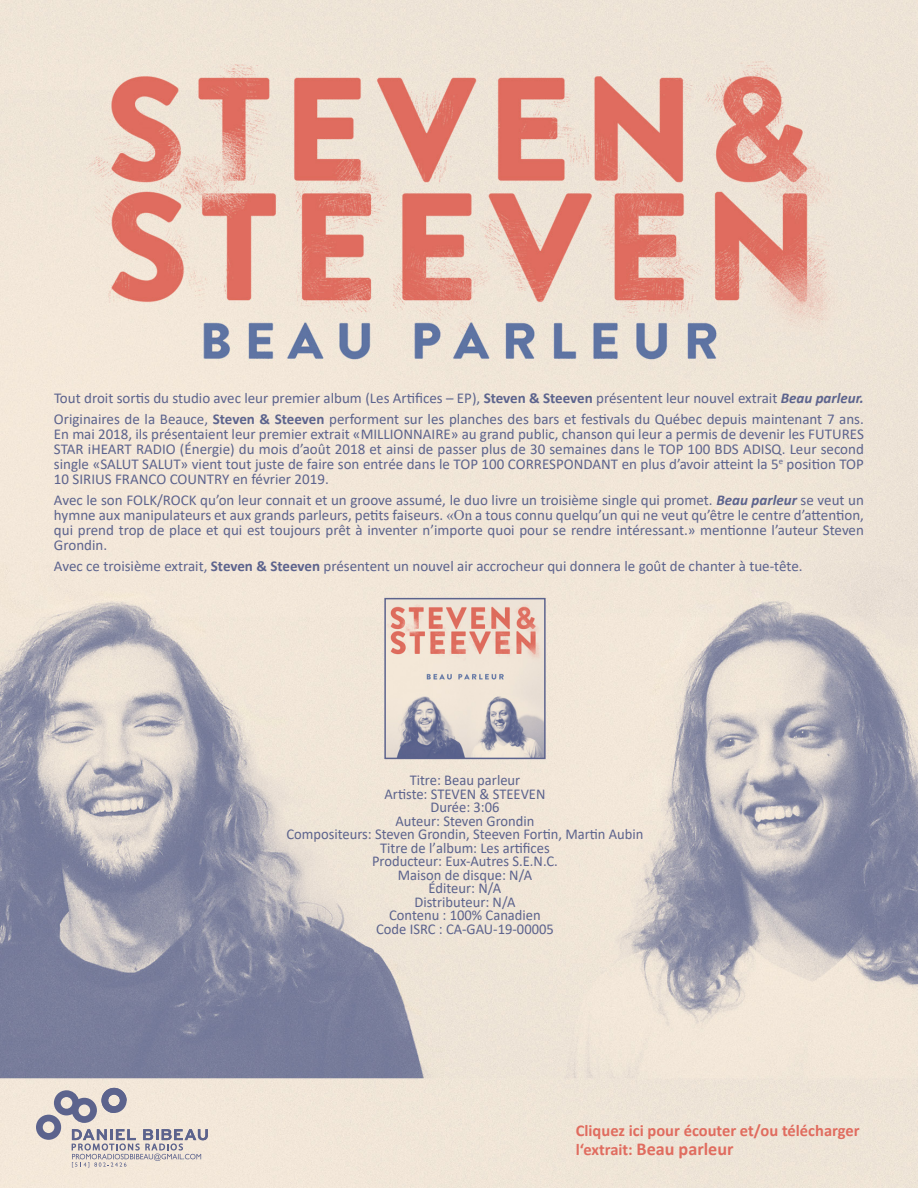
<style>
.page{position:relative;width:918px;height:1188px;background:#fff}
.page>*{position:absolute;margin:0;border:0;box-sizing:border-box;transform-origin:0 0}
.t1{font:700 18.15px "Calibri";color:#e06c5f}
.t2{font:700 16.5px "Calibri";color:#e06c5f}
.t3{font:15px/13.5px "Calibri";color:#5c638d;text-align:justify}
.s1{font-weight:700}
.s2{font-weight:700;font-style:italic}
.s3{font-family:"Times New Roman"}
.s4{font-size:16.5px}
</style>
<div class="page">
<img style="left:0;top:0;width:918px;height:1188px">
<svg style="left:36px;top:1088px;width:172px;height:79px;background:#d2cac8"></svg>
<img style="left:387px;top:601px;width:156px;height:155px">
<div style="left:384px;top:598px;width:162px;height:161px;border:2px solid #5c638d"></div>
<p class="t3" style="left:54px;top:387px;width:812px;line-height:21px">Tout droit sortis du studio avec leur premier album (Les Artifices – EP), <span class="s1">Steven &amp; Steeven</span> présentent leur nouvel extrait <span class="s2">Beau parleur.<br></span>Originaires de la Beauce, <span class="s1">Steven &amp; Steeven</span> performent sur les planches des bars et festivals du Québec depuis maintenant 7 ans.</p>
<p class="t3" style="left:54px;top:426px;width:812px;line-height:15px">En mai 2018, ils présentaient leur premier extrait «MILLIONNAIRE» au grand public, chanson qui leur a permis de devenir les FUTURES STAR iHEART RADIO (Énergie) du mois d’août 2018 et ainsi de passer plus de 30 semaines dans le TOP 100 BDS ADISQ. Leur second single «SALUT SALUT» vient tout juste de faire son entrée dans le TOP 100 CORRESPONDANT en plus d’avoir atteint la 5<sup>e</sup> position TOP 10 SIRIUS FRANCO COUNTRY en février 2019.</p>
<p class="t3" style="left:54px;top:492px;width:812px;line-height:15px">Avec le son FOLK/ROCK qu’on leur connait et un groove assumé, le duo livre un troisième single qui promet. <span class="s2">Beau parleur</span> se veut un hymne aux manipulateurs et aux grands parleurs, petits faiseurs. <span class="s3">«On</span> a tous connu quelqu’un qui ne veut qu’être le centre d’attention, qui prend trop de place et qui est toujours prêt à inventer n’importe quoi pour se rendre intéressant.» mentionne l’auteur Steven Grondin.</p>
<p class="t3" style="left:54px;top:559px;width:750px">Avec ce troisième extrait, <span class="s1">Steven &amp; Steeven</span> présentent un nouvel air accrocheur qui donnera le goût de chanter à tue-tête.</p>
<p class="t3" style="left:286px;top:773px;width:359px;text-align:center">Titre: Beau parleur<br>Artiste: STEVEN &amp; STEEVEN<br>Durée: 3:06<br>Auteur: Steven Grondin<br>Compositeurs: Steven Grondin, Steeven Fortin, Martin Aubin<br>Titre de lʼalbum: Les artifices<br>Producteur: Eux-Autres S.E.N.C.<br>Maison de disque: N/A<br>Éditeur: N/A<br>Distributeur: N/A<br>Contenu : 100% Canadien<br>Code ISRC : CA-GAU-19-00005</p>
<p class="t2" style="left:576px;top:1119px;width:285px">Cliquez ici pour écouter et/ou télécharger</p>
<p class="t1" style="left:576px;top:1136px;width:159px"><span class="s4">l‘extrait:</span> Beau parleur</p>
</div>
